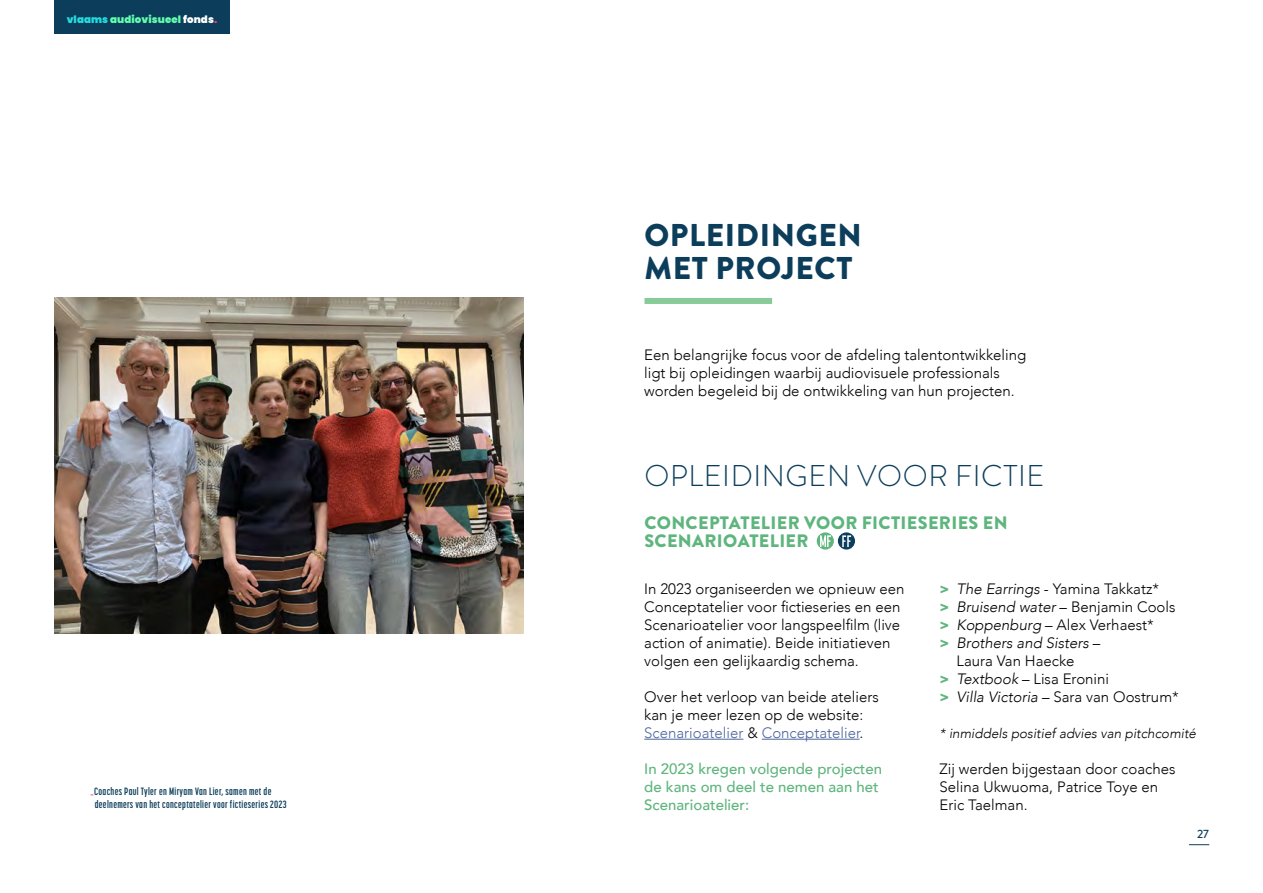
<style>
.page{position:relative;width:1263px;height:893px;background:#fff}
.page>*{position:absolute;margin:0;border:0;box-sizing:border-box;transform-origin:0 0}
.t1{font:900 31.5px/33px "Brandon Grotesque";letter-spacing:.02em;color:#0c3e5b}
.t2{font:300 30px "Brandon Grotesque";letter-spacing:.02em;color:#0c3e5b}
.t3{font:900 18px/18px "Brandon Grotesque";letter-spacing:.02em;color:#5eb57d}
.t4{font:300 15px/18px "Avenir";color:#000}
.t5{font:500 15px/18px "Avenir";color:#5eb57d}
.t6{font:italic 300 15px "Avenir";color:#000}
.t7{font:italic 300 13.5px "Avenir";color:#000}
.t8{font:500 12px "Brandon Grotesque";color:#0c3e5b}
.t9{font:700 10.5px/13.5px "Korolev Compressed";letter-spacing:.03em;color:#0c3e5b}
.t10{font:900 10.2px "Poppins";letter-spacing:.01em;color:#62ffad}
.s1{color:#25ddde}
.s2{color:#fff}
.s3{color:#f93b6a}
.s4{font-family:"Teko";font-weight:500;color:#f93b6a}
.s5{color:#4e669e}
.s6{font-weight:900;color:#5eb57d}
.s7{font-style:italic}
.s8{font-weight:900;font-style:normal;color:#5eb57d}
.s9{font-style:normal}
</style>
<div class="page">
<svg style="left:1189px;top:844px;width:20px;height:1px"></svg>
<div style="left:54px;top:0;width:176px;height:34px;background:#0c3e5b"></div>
<div style="left:644px;top:298px;width:128px;height:6px;background:#88cb99"></div>
<hr style="left:644px;top:739px;width:99px;height:1px;background:#4e669e">
<hr style="left:762px;top:739px;width:98px;height:1px;background:#4e669e">
<img style="left:54px;top:298px;width:470px;height:336px">
<svg style="left:817px;top:532px;width:38px;height:18px"></svg>
<p class="t10" style="left:67px;top:14px;width:152px"><span class="s1">vlaams</span> audiovisueel <span class="s2">fonds</span><span class="s3">.</span></p>
<p class="t9" style="left:95px;top:784px;width:193px;text-indent:-4px"><span class="s4">-</span>Coaches Paul Tyler en Miryam Van Lier, samen met de deelnemers van het conceptatelier voor fictieseries 2023</p>
<h1 class="t1" style="left:644px;top:219px;width:219px">OPLEIDINGEN<br>MET PROJECT</h1>
<p class="t4" style="left:644px;top:346px;width:384px">Een belangrijke focus voor de afdeling talentontwikkeling ligt bij opleidingen waarbij audiovisuele professionals worden begeleid bij de ontwikkeling van hun projecten.</p>
<h2 class="t2" style="left:644px;top:455px;width:401px">OPLEIDINGEN VOOR FICTIE</h2>
<p class="t3" style="left:644px;top:514px;width:365px">CONCEPTATELIER VOOR FICTIESERIES EN<br>SCENARIOATELIER</p>
<p class="t4" style="left:644px;top:580px;width:262px">In 2023 organiseerden we opnieuw een Conceptatelier voor fictieseries en een Scenarioatelier voor langspeelfilm (live action of animatie). Beide initiatieven volgen een gelijkaardig schema.</p>
<p class="t4" style="left:644px;top:688px;width:236px">Over het verloop van beide ateliers kan je meer lezen op de website:<br><span class="s5">Scenarioatelier</span> &amp; <span class="s5">Conceptatelier</span>.</p>
<p class="t5" style="left:644px;top:759px;width:239px">In 2023 kregen volgende projecten de kans om deel te nemen aan het<br>Scenarioatelier:</p>
<p class="t4" style="left:939px;top:580px;width:221px"><span class="s6">&gt;</span> <span class="s7">The Earrings</span> - Yamina Takkatz*</p>
<p class="t4" style="left:939px;top:598px;width:238px"><span class="s6">&gt;</span> <span class="s7">Bruisend water</span> – Benjamin Cools</p>
<p class="t4" style="left:939px;top:616px;width:216px"><span class="s6">&gt;</span> <span class="s7">Koppenburg</span> – Alex Verhaest*</p>
<p class="t6" style="left:939px;top:634px;width:162px"><span class="s8">&gt;</span> Brothers and Sisters <span class="s9">–</span></p>
<p class="t4" style="left:956px;top:652px;width:120px">Laura Van Haecke</p>
<p class="t4" style="left:939px;top:670px;width:171px"><span class="s6">&gt;</span> <span class="s7">Textbook</span> – Lisa Eronini</p>
<p class="t4" style="left:939px;top:688px;width:241px"><span class="s6">&gt;</span> <span class="s7">Villa Victoria</span> – Sara van Oostrum*</p>
<p class="t7" style="left:939px;top:725px;width:258px">* inmiddels positief advies van pitchcomité</p>
<p class="t4" style="left:939px;top:760px;width:237px">Zij werden bijgestaan door coaches<br>Selina Ukwuoma, Patrice Toye en<br>Eric Taelman.</p>
<p class="t8" style="left:1197px;top:826px;width:13px">27</p>
</div>
